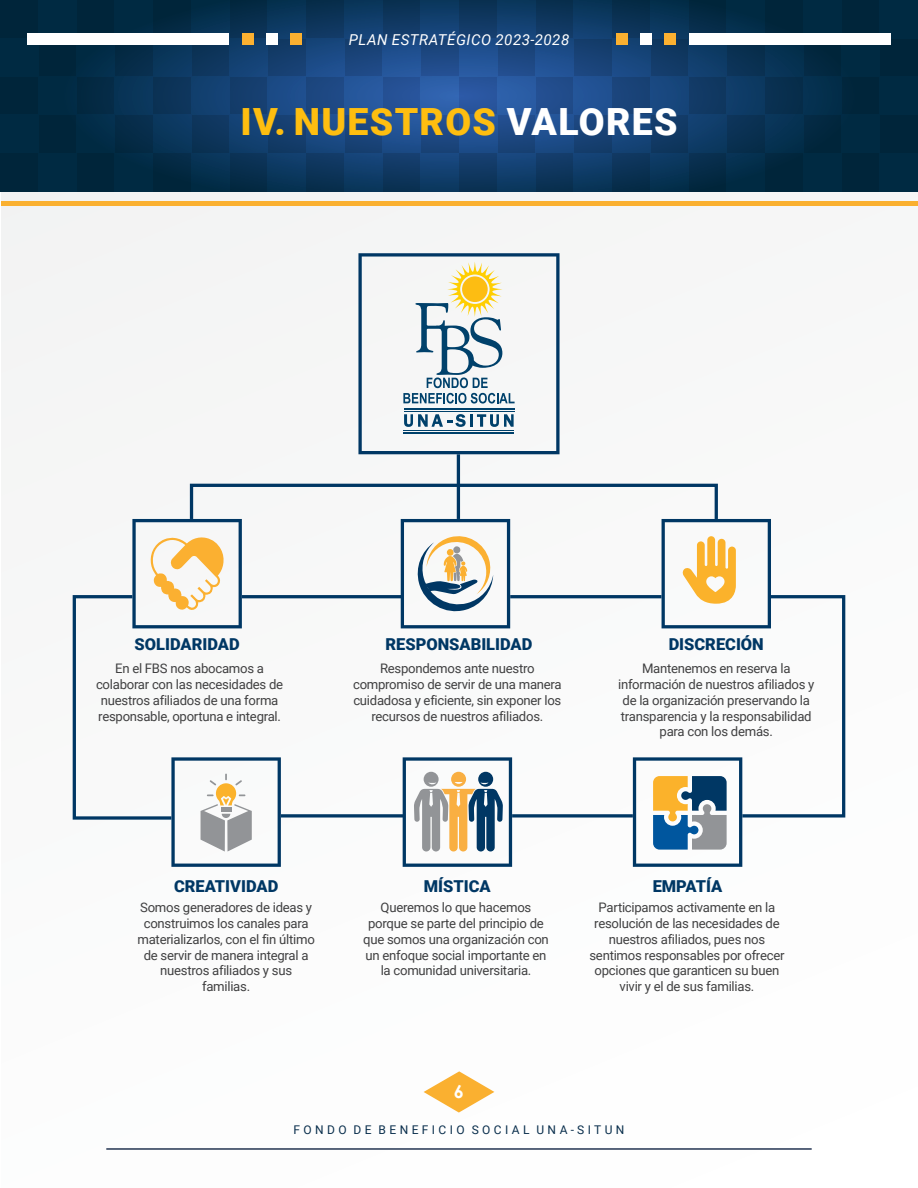
<style>
.page{position:relative;width:918px;height:1188px;background:#fff}
.page>*{position:absolute;margin:0;border:0;box-sizing:border-box;transform-origin:0 0}
.t1{font:900 37.5px "Roboto";letter-spacing:.035em;color:#febe10}
.t2{font:700 18px "Century Gothic";color:#fff}
.t3{font:900 16.5px "Roboto";color:#003764}
.t4{font:italic 15px "Roboto";letter-spacing:.035em;color:#fff}
.t5{font:13.2px/15.8px "Roboto";letter-spacing:-.02em;color:#404041;text-align:center}
.t6{font:12px "Roboto";letter-spacing:.285em;color:#092e4c}
.s1{color:#fff}
</style>
<div class="page">
<div style="left:2px;top:0;width:916px;height:1188px;background:#fafafa"></div>
<hr style="left:106px;top:1148px;width:706px;height:2px;background:#243552">
<svg style="left:424px;top:1071px;width:70px;height:42px"></svg>
<svg style="left:0;top:0;width:918px;height:191px"></svg>
<div style="left:880px;top:0;width:38px;height:38px;background:#002a42"></div>
<div style="left:842px;top:38px;width:38px;height:38px;background:#002a42"></div>
<div style="left:880px;top:77px;width:38px;height:38px;background:#002a42"></div>
<div style="left:765px;top:38px;width:38px;height:38px;background:#063252"></div>
<div style="left:803px;top:77px;width:39px;height:38px;background:#04304c"></div>
<div style="left:727px;top:0;width:38px;height:38px;background:#012b46"></div>
<div style="left:803px;top:0;width:39px;height:38px;background:#002a42"></div>
<div style="left:688px;top:38px;width:39px;height:38px;background:#103c69"></div>
<div style="left:727px;top:77px;width:38px;height:38px;background:#0d3b66"></div>
<div style="left:650px;top:0;width:38px;height:38px;background:linear-gradient(to bottom,#022d47,#0e3b65)"></div>
<div style="left:612px;top:38px;width:38px;height:38px;background:#18477d"></div>
<div style="left:650px;top:77px;width:38px;height:38px;background:#18477e"></div>
<div style="left:574px;top:0;width:38px;height:38px;background:linear-gradient(to bottom,#063253,#144275)"></div>
<div style="left:536px;top:38px;width:38px;height:38px;background:linear-gradient(to bottom,#18467e,#24559a)"></div>
<div style="left:574px;top:77px;width:38px;height:38px;background:#225294"></div>
<div style="left:497px;top:0;width:39px;height:38px;background:linear-gradient(to bottom,#093559,#18477f)"></div>
<div style="left:459px;top:38px;width:38px;height:38px;background:linear-gradient(to bottom,#1a4985,#2a5ba4)"></div>
<div style="left:497px;top:77px;width:39px;height:38px;background:#2a5da5"></div>
<div style="left:421px;top:0;width:38px;height:38px;background:linear-gradient(to bottom,#09365b,#194881)"></div>
<div style="left:382px;top:38px;width:39px;height:38px;background:linear-gradient(to bottom,#194882,#2759a0)"></div>
<div style="left:421px;top:77px;width:38px;height:38px;background:#2f61ac"></div>
<div style="left:344px;top:0;width:38px;height:38px;background:linear-gradient(to bottom,#083457,#16457b)"></div>
<div style="left:306px;top:38px;width:38px;height:38px;background:linear-gradient(to right,#194881,#1d4c89)"></div>
<div style="left:344px;top:77px;width:38px;height:38px;background:#25579d"></div>
<div style="left:268px;top:0;width:38px;height:38px;background:linear-gradient(to bottom,#042f4d,#113f6e)"></div>
<div style="left:230px;top:38px;width:38px;height:38px;background:#134172"></div>
<div style="left:268px;top:77px;width:38px;height:38px;background:#1c4c88"></div>
<div style="left:191px;top:0;width:39px;height:38px;background:#04304e"></div>
<div style="left:153px;top:38px;width:38px;height:38px;background:#0b375e"></div>
<div style="left:191px;top:77px;width:39px;height:38px;background:#134070"></div>
<div style="left:115px;top:0;width:38px;height:38px;background:#002a42"></div>
<div style="left:76px;top:38px;width:39px;height:38px;background:#022c47"></div>
<div style="left:115px;top:77px;width:38px;height:38px;background:#093659"></div>
<div style="left:38px;top:0;width:39px;height:38px;background:#002a42"></div>
<div style="left:0;top:38px;width:38px;height:38px;background:#002a42"></div>
<div style="left:38px;top:77px;width:39px;height:38px;background:#002a42"></div>
<div style="left:842px;top:115px;width:38px;height:38px;background:#002a42"></div>
<div style="left:880px;top:153px;width:38px;height:38px;background:#002a42"></div>
<div style="left:765px;top:115px;width:38px;height:38px;background:#053151"></div>
<div style="left:803px;top:153px;width:39px;height:38px;background:#002a42"></div>
<div style="left:688px;top:115px;width:39px;height:38px;background:#0e3c68"></div>
<div style="left:727px;top:153px;width:38px;height:38px;background:#022c47"></div>
<div style="left:612px;top:115px;width:38px;height:38px;background:#18477d"></div>
<div style="left:650px;top:153px;width:38px;height:38px;background:linear-gradient(to bottom,#0e3c67,#032e49)"></div>
<div style="left:536px;top:115px;width:38px;height:38px;background:linear-gradient(to bottom,#25569c,#19477f)"></div>
<div style="left:574px;top:153px;width:38px;height:38px;background:linear-gradient(to bottom,#154377,#073355)"></div>
<div style="left:459px;top:115px;width:38px;height:38px;background:linear-gradient(to bottom,#2b5da6,#1b4a87)"></div>
<div style="left:497px;top:153px;width:39px;height:38px;background:linear-gradient(to bottom,#194881,#0a365c)"></div>
<div style="left:382px;top:115px;width:39px;height:38px;background:linear-gradient(to bottom,#285aa2,#1a4984)"></div>
<div style="left:421px;top:153px;width:38px;height:38px;background:linear-gradient(to bottom,#1a4a83,#0b375d)"></div>
<div style="left:306px;top:115px;width:38px;height:38px;background:linear-gradient(to right,#194881,#1d4c89)"></div>
<div style="left:344px;top:153px;width:38px;height:38px;background:linear-gradient(to bottom,#17467d,#093559)"></div>
<div style="left:230px;top:115px;width:38px;height:38px;background:#134172"></div>
<div style="left:268px;top:153px;width:38px;height:38px;background:linear-gradient(to bottom,#12406f,#053150)"></div>
<div style="left:153px;top:115px;width:38px;height:38px;background:#0a375d"></div>
<div style="left:191px;top:153px;width:39px;height:38px;background:linear-gradient(to right,#032e4b,#073253)"></div>
<div style="left:76px;top:115px;width:39px;height:38px;background:#012b46"></div>
<div style="left:115px;top:153px;width:38px;height:38px;background:#002a42"></div>
<div style="left:0;top:115px;width:38px;height:38px;background:#002a42"></div>
<div style="left:38px;top:153px;width:39px;height:38px;background:#002a42"></div>
<div style="left:2px;top:201px;width:916px;height:5px;background:#fab030"></div>
<hr style="left:242px;top:595px;width:160px;height:3px;background:#003764">
<hr style="left:510px;top:595px;width:152px;height:3px;background:#003764">
<svg style="left:281px;top:814px;width:122px;height:4px"></svg>
<svg style="left:512px;top:814px;width:121px;height:4px"></svg>
<svg style="left:401px;top:521px;width:109px;height:107px"></svg>
<svg style="left:72px;top:519px;width:209px;height:348px"></svg>
<svg style="left:403px;top:757px;width:109px;height:110px"></svg>
<div style="left:190px;top:484px;width:528px;height:37px;border:3px solid #003764"></div>
<hr style="left:457px;top:454px;width:3px;height:65px;background:#003764">
<svg style="left:633px;top:519px;width:213px;height:348px"></svg>
<svg style="left:358px;top:253px;width:202px;height:201px"></svg>
<hr style="left:404px;top:408px;width:110px;height:1px;background:#00416b">
<hr style="left:404px;top:411px;width:110px;height:1px;background:#00416b">
<hr style="left:404px;top:432px;width:110px;height:1px;background:#00416b">
<hr style="left:404px;top:430px;width:110px;height:1px;background:#00416b">
<div style="left:689px;top:34px;width:202px;height:11px;background:#fff"></div>
<div style="left:617px;top:34px;width:11px;height:11px;background:#fab030"></div>
<div style="left:640px;top:34px;width:11px;height:11px;background:#fff"></div>
<div style="left:664px;top:34px;width:11px;height:11px;background:#fcb131"></div>
<div style="left:27px;top:34px;width:202px;height:11px;background:#fff"></div>
<div style="left:290px;top:34px;width:11px;height:11px;background:#fab030"></div>
<div style="left:267px;top:34px;width:11px;height:11px;background:#fff"></div>
<div style="left:243px;top:34px;width:11px;height:11px;background:#fcb131"></div>
<p class="t4" style="left:349px;top:29px;width:222px">PLAN ESTRATÉGICO 2023-2028</p>
<h1 class="t1" style="left:240px;top:95px;width:439px">IV. NUESTROS <span class="s1">VALORES</span></h1>
<p class="t3" style="left:135px;top:632px;width:107px">SOLIDARIDAD</p>
<p class="t5" style="left:96px;top:660px;width:189px">En el FBS nos abocamos a colaborar con las necesidades de nuestros afiliados de una forma responsable, oportuna e integral.</p>
<p class="t3" style="left:386px;top:632px;width:148px">RESPONSABILIDAD</p>
<p class="t5" style="left:353px;top:660px;width:210px">Respondemos ante nuestro compromiso de servir de una manera cuidadosa y eficiente, sin exponer los recursos de nuestros afiliados.</p>
<p class="t3" style="left:669px;top:632px;width:97px">DISCRECIÓN</p>
<p class="t5" style="left:618px;top:660px;width:198px">Mantenemos en reserva la información de nuestros afiliados y de la organización preservando la transparencia y la responsabilidad para con los demás.</p>
<p class="t3" style="left:174px;top:875px;width:106px">CREATIVIDAD</p>
<p class="t5" style="left:137px;top:899px;width:179px">Somos generadores de ideas y construimos los canales para materializarlos, con el fin último de servir de manera integral a nuestros afiliados y sus familias.</p>
<p class="t3" style="left:424px;top:875px;width:68px">MÍSTICA</p>
<p class="t5" style="left:363px;top:899px;width:187px">Queremos lo que hacemos porque se parte del principio de que somos una organización con un enfoque social importante en la comunidad universitaria.</p>
<h2 class="t2" style="left:454px;top:1080px;width:12px">6</h2>
<p class="t3" style="left:653px;top:875px;width:71px">EMPATÍA</p>
<p class="t5" style="left:589px;top:899px;width:197px">Participamos activamente en la resolución de las necesidades de nuestros afiliados, pues nos sentimos responsables por ofrecer opciones que garanticen su buen vivir y el de sus familias.</p>
<p class="t6" style="left:293px;top:1121px;width:333px">FONDO DE BENEFICIO SOCIAL UNA-SITUN</p>
</div>
